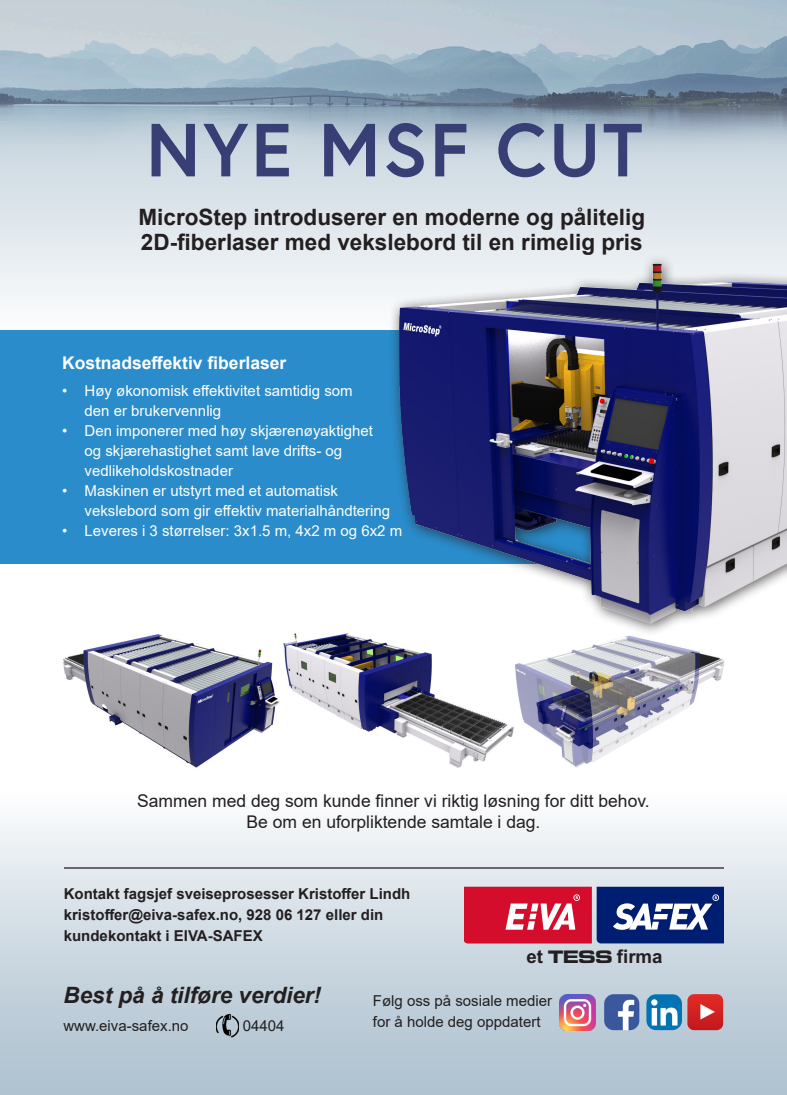
<style>
.page{position:relative;width:787px;height:1095px;background:#fff}
.page>*{position:absolute;margin:0;border:0;box-sizing:border-box;transform-origin:0 0}
.t1{font:700 75px "Europa";letter-spacing:.03em;color:#383f75}
.t2{font:700 22.5px/25px "Arial";color:#231f20}
.t3{font:italic 700 22.5px "Arial";color:#231f20}
.t4{font:700 18.75px "Arial";color:#231f20}
.t5{font:17.5px "Arial";color:#231f20}
.t6{font:700 17.5px "Arial";color:#fff}
.t7{font:15px/20px "Arial";color:#fff}
.t8{font:700 15px "Arial";color:#231f20}
.t9{font:15px "Arial";color:#231f20}
.s1{font-family:"Eurostile Extended";font-weight:900}
</style>
<div class="page">
<svg style="left:0;top:159px;width:787px;height:172px;fill:#e0e7ec"></svg>
<div style="left:0;top:762px;width:787px;height:333px;background:linear-gradient(to bottom,#fff,#a9becd)"></div>
<img style="left:57px;top:634px;width:222px;height:137px">
<img style="left:514px;top:643px;width:220px;height:133px">
<img style="left:283px;top:633px;width:231px;height:142px">
<div style="left:0;top:331px;width:776px;height:233px;background:#2a8ccb"></div>
<img style="left:216px;top:1013px;width:22px;height:24px">
<hr style="left:64px;top:867px;width:659px;height:2px;background:#6b6571">
<img style="left:560px;top:994px;width:35px;height:36px">
<img style="left:604px;top:994px;width:35px;height:36px">
<img style="left:646px;top:994px;width:36px;height:36px">
<img style="left:687px;top:994px;width:36px;height:36px">
<svg style="left:464px;top:887px;width:259px;height:56px;background:#89416e"></svg>
<img style="left:0;top:0;width:787px;height:159px">
<img style="left:346px;top:252px;width:441px;height:391px">
<p class="t1" style="left:146px;top:99px;width:498px">NYE MSF CUT</p>
<p class="t2" style="left:138px;top:205px;width:508px">MicroStep introduserer en moderne og pålitelig<br>2D-fiberlaser med vekslebord til en rimelig pris</p>
<p class="t6" style="left:62px;top:351px;width:226px">Kostnadseffektiv fiberlaser</p>
<p class="t7" style="left:85px;top:381px;width:270px;text-indent:-22px">• Høy økonomisk effektivitet samtidig som den er brukervennlig</p>
<p class="t7" style="left:85px;top:421px;width:290px;text-indent:-22px">• Den imponerer med høy skjærenøyaktighet og skjærehastighet samt lave drifts- og vedlikeholdskostnader</p>
<p class="t7" style="left:85px;top:481px;width:307px;text-indent:-22px">• Maskinen er utstyrt med et automatisk vekslebord som gir effektiv materialhåndtering</p>
<p class="t7" style="left:62px;top:521px;width:342px">• Leveres i 3 størrelser: 3x1.5 m, 4x2 m og 6x2 m</p>
<p class="t5" style="left:137px;top:788px;width:514px">Sammen med deg som kunde finner vi riktig løsning for ditt behov.</p>
<p class="t5" style="left:246px;top:809px;width:295px">Be om en uforpliktende samtale i dag.</p>
<p class="t8" style="left:64px;top:883px;width:348px">Kontakt fagsjef sveiseprosesser Kristoffer Lindh</p>
<p class="t8" style="left:64px;top:904px;width:321px">kristoffer@eiva-safex.no, 928 06 127 eller din</p>
<p class="t8" style="left:64px;top:926px;width:200px">kundekontakt i EIVA-SAFEX</p>
<p class="t4" style="left:526px;top:943px;width:138px">et <span class="s1">TESS</span> firma</p>
<p class="t3" style="left:63px;top:980px;width:259px">Best på å tilføre verdier!</p>
<p class="t9" style="left:373px;top:990px;width:181px">Følg oss på sosiale medier</p>
<p class="t9" style="left:373px;top:1011px;width:169px">for å holde deg oppdatert</p>
<p class="t9" style="left:63px;top:1016px;width:127px">www.eiva-safex.no</p>
<p class="t9" style="left:243px;top:1016px;width:43px">04404</p>
</div>
